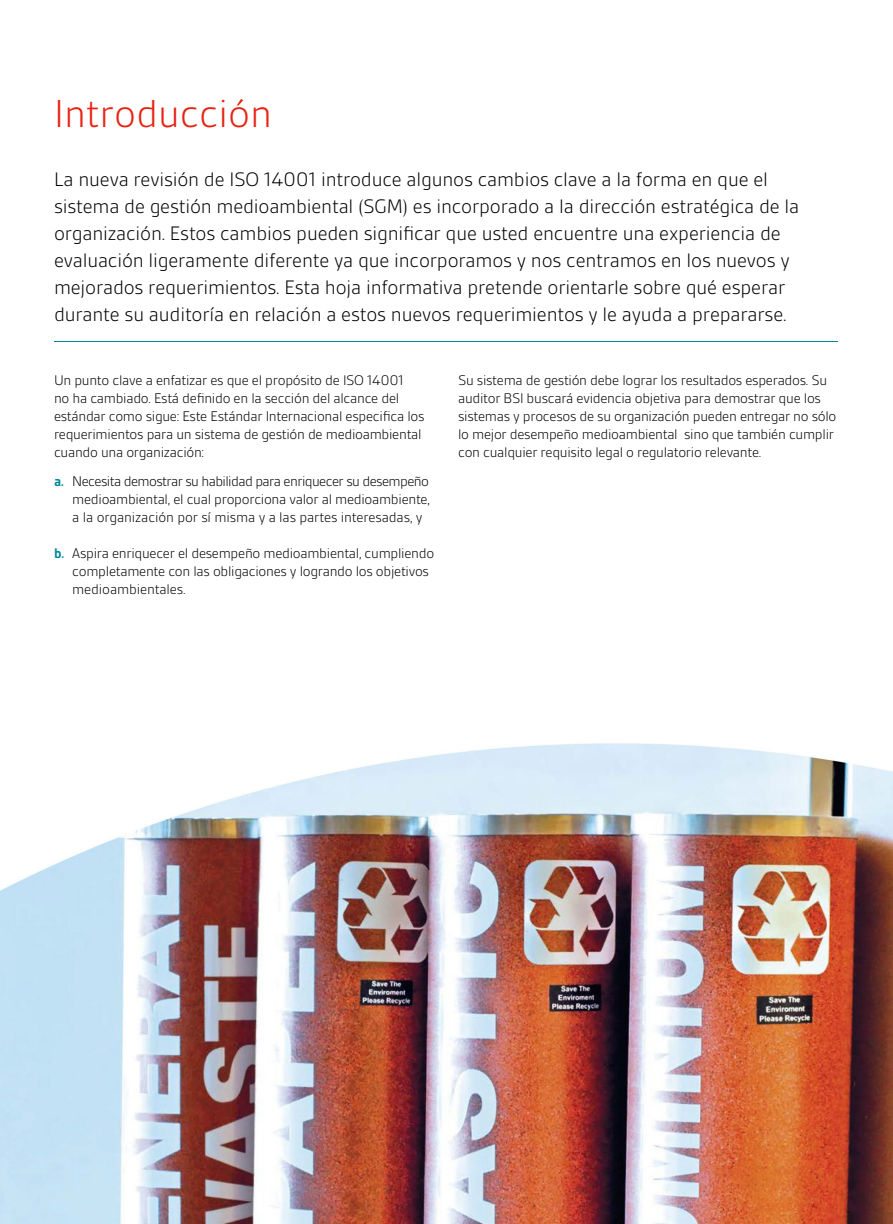
<style>
.page{position:relative;width:893px;height:1224px;background:#fff}
.page>*{position:absolute;margin:0;border:0;box-sizing:border-box;transform-origin:0 0}
.t1{font:300 42px "BSI Gesta";color:#e72212}
.t2{font:300 21px/27px "BSI Gesta";letter-spacing:-.01em;color:#000}
.t3{font:300 15px/18px "BSI Gesta";letter-spacing:-.02em;color:#000}
.t4{font:700 15px "BSI Gesta";color:#008896}
</style>
<div class="page">
<img style="left:0;top:341px;width:893px;height:882px">
<hr style="left:55px;top:341px;width:783px;height:1px;background:#008896">
<h1 class="t1" style="left:54px;top:92px;width:220px">Introducción</h1>
<p class="t2" style="left:54px;top:165px;width:747px">La nueva revisión de ISO 14001 introduce algunos cambios clave a la forma en que el sistema de gestión medioambiental (SGM) es incorporado a la dirección estratégica de la organización. Estos cambios pueden significar que usted encuentre una experiencia de evaluación ligeramente diferente ya que incorporamos y nos centramos en los nuevos y mejorados requerimientos. Esta hoja informativa pretende orientarle sobre qué esperar durante su auditoría en relación a estos nuevos requerimientos y le ayuda a prepararse.</p>
<p class="t3" style="left:54px;top:371px;width:372px">Un punto clave a enfatizar es que el propósito de ISO 14001<br>no ha cambiado. Está definido en la sección del alcance del estándar como sigue: Este Estándar Internacional especifica los requerimientos para un sistema de gestión de medioambiental cuando una organización:</p>
<p class="t3" style="left:72px;top:472px;width:359px;text-align:justify">Necesita demostrar su habilidad para enriquecer su desempeño medioambiental, el cual proporciona valor al medioambiente, a la organización por sí misma y a las partes interesadas, y</p>
<p class="t3" style="left:72px;top:544px;width:363px">Aspira enriquecer el desempeño medioambiental, cumpliendo completamente con las obligaciones y logrando los objetivos medioambientales.</p>
<p class="t4" style="left:54px;top:473px;width:12px">a.</p>
<p class="t4" style="left:54px;top:545px;width:12px">b.</p>
<p class="t3" style="left:458px;top:371px;width:380px">Su sistema de gestión debe lograr los resultados esperados. Su auditor BSI buscará evidencia objetiva para demostrar que los sistemas y procesos de su organización pueden entregar no sólo lo mejor desempeño medioambiental sino que también cumplir con cualquier requisito legal o regulatorio relevante.</p>
</div>
